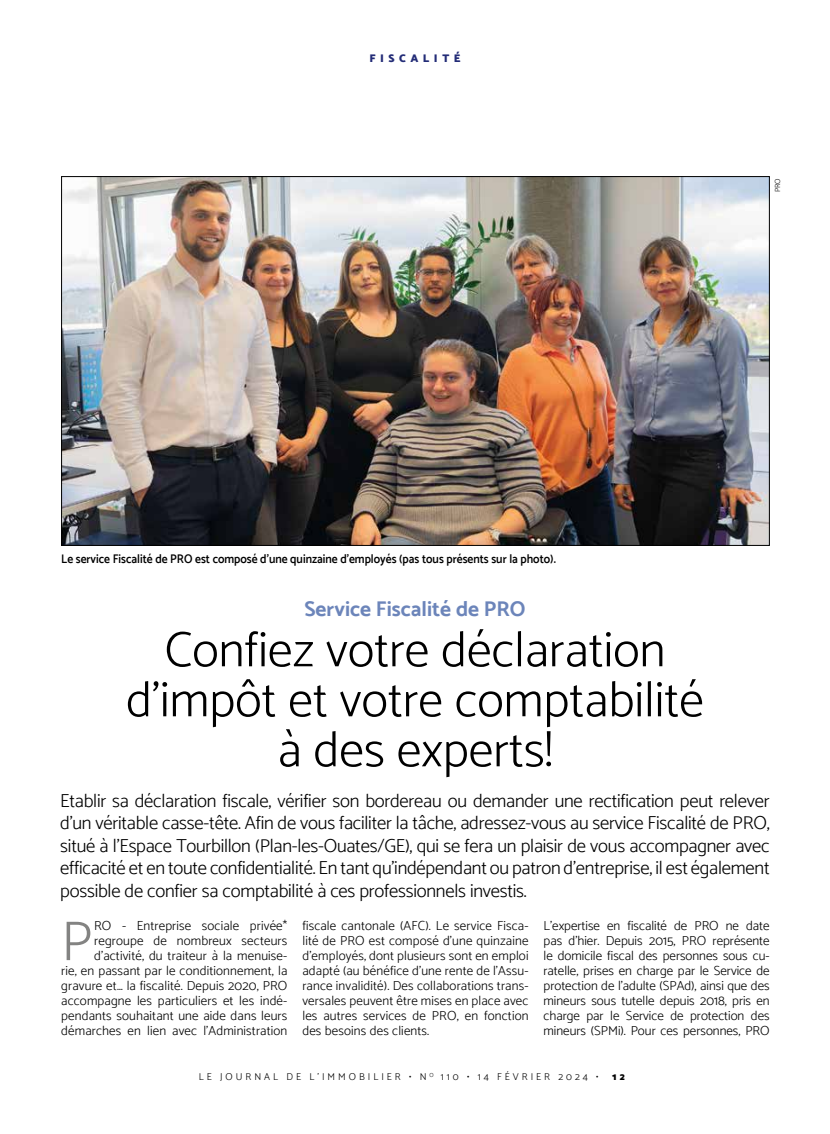
<style>
.page{position:relative;width:830px;height:1134px;background:#fff}
.page>*{position:absolute;margin:0;border:0;box-sizing:border-box;transform-origin:0 0}
.t1{font:300 56.38px "Catamaran";color:#838382}
.t2{font:300 50px/50px "Catamaran";color:#000;text-align:center}
.t3{font:700 21.25px "Catamaran";color:#6c85ba}
.t4{font:300 18.75px/22.5px "Catamaran";letter-spacing:-.01em;color:#000;text-align:justify}
.t5{font:300 13.12px/15px "Catamaran";letter-spacing:.01em;color:#000;text-align:justify}
.t6{font:600 12.5px "Catamaran";color:#000;scale:.92 1}
.t7{font:900 11.25px "Catamaran";letter-spacing:.4em;color:#232c77}
.t8{font:300 10px "Catamaran";letter-spacing:.3em;color:#000}
.t9{font:900 10px "Catamaran";color:#000}
.t10{font:300 7.5px "Catamaran";color:#000}
</style>
<div class="page">
<img style="left:63px;top:178px;width:704px;height:366px">
<p class="t7" style="left:369px;top:51px;width:93px">FISCALITÉ</p>
<p class="t6" style="left:61px;top:551px;width:539px">Le service Fiscalité de PRO est composé d’une quinzaine d’employés (pas tous présents sur la photo).</p>
<p class="t10" style="left:772px;top:192px;width:16px;rotate:-90deg">PRO</p>
<h3 class="t3" style="left:304px;top:596px;width:222px">Service Fiscalité de PRO</h3>
<h2 class="t2" style="left:126px;top:624px;width:579px">Confiez votre déclaration d’impôt et votre comptabilité à des experts!</h2>
<p class="t4" style="left:60px;top:789px;width:710px">Etablir sa déclaration fiscale, vérifier son bordereau ou demander une rectification peut relever d’un véritable casse-tête. Afin de vous faciliter la tâche, adressez-vous au service Fiscalité de PRO, situé à l’Espace Tourbillon (Plan-les-Ouates/GE), qui se fera un plaisir de vous accompagner avec efficacité et en toute confidentialité. En tant qu’indépendant ou patron d’entreprise, il est également possible de confier sa comptabilité à ces professionnels investis.</p>
<p class="t5" style="left:61px;top:918px;width:227px;text-align:right">RO - Entreprise sociale privée* regroupe de nombreux secteurs d’activité, du traiteur à la menuise-<br>rie, en passant par le conditionnement, la gravure et… la fiscalité. Depuis 2020, PRO accompagne les particuliers et les indé&shy;pendants souhaitant une aide dans leurs démarches en lien avec l’Administration</p>
<p class="t5" style="left:302px;top:918px;width:227px">fiscale cantonale (AFC). Le service Fisca&shy;lité de PRO est composé d’une quinzaine d’employés, dont plusieurs sont en emploi adapté (au bénéfice d’une rente de l’Assu&shy;rance invalidité). Des collaborations trans&shy;versales peuvent être mises en place avec les autres services de PRO, en fonction des besoins des clients.</p>
<p class="t5" style="left:543px;top:918px;width:227px">L’expertise en fiscalité de PRO ne date pas d’hier. Depuis 2015, PRO représente le domicile fiscal des personnes sous cu&shy;ratelle, prises en charge par le Service de protection de l’adulte (SPAd), ainsi que des mineurs sous tutelle depuis 2018, pris en charge par le Service de protection des mineurs (SPMi). Pour ces personnes, PRO</p>
<h1 class="t1" style="left:61px;top:908px;width:33px">P</h1>
<p class="t8" style="left:199px;top:1071px;width:401px">LE JOURNAL DE L’IMMOBILIER • N <sup>O</sup> 110 • 14 FÉVRIER 2024 •</p>
<p class="t9" style="left:612px;top:1071px;width:14px">1 2</p>
</div>
